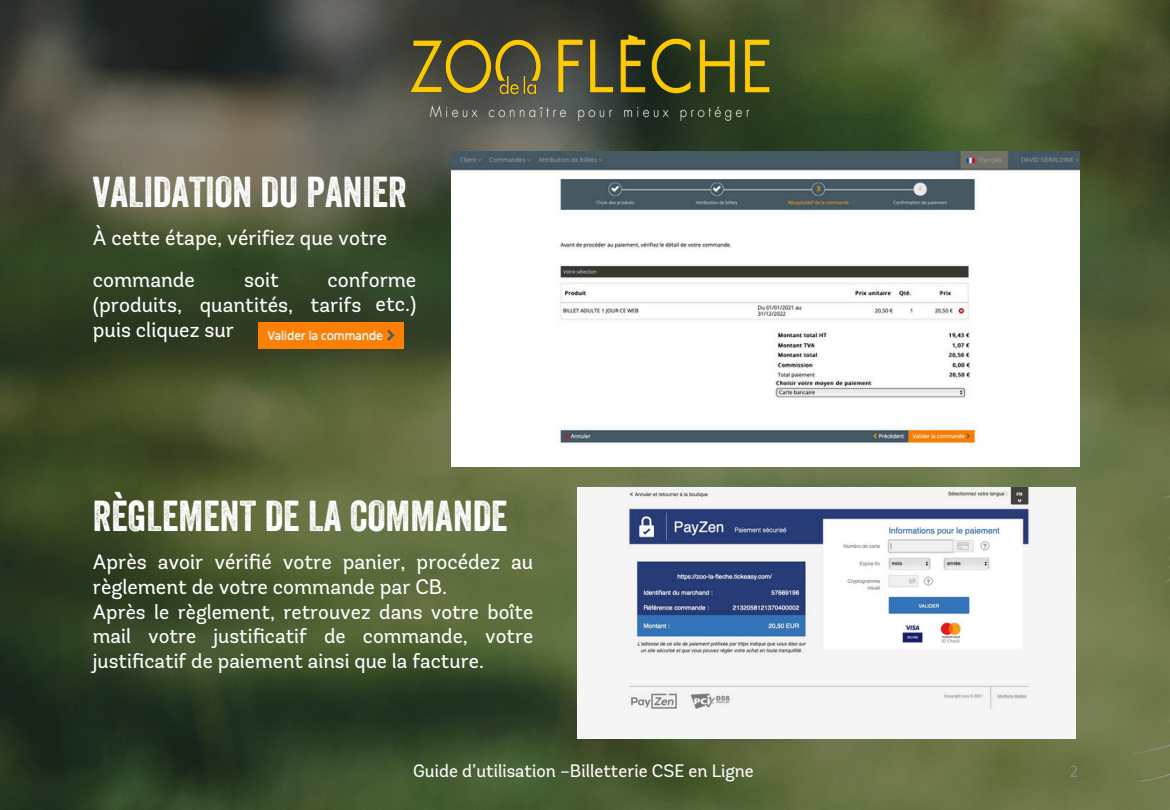
<style>
.page{position:relative;width:1170px;height:810px;background:#fff}
.page>*{position:absolute;margin:0;border:0;box-sizing:border-box;transform-origin:0 0}
.t1{font:42px "Veneer";color:#fff}
.t2{font:21px/24.8px "Andes";color:#fff}
.t3{font:20.55px/24.8px "Andes";color:#fff;text-align:justify}
.t4{font:18px "Andes";color:#fff}
.t5{font:18px "Calibri";color:#898989}
</style>
<div class="page">
<img style="left:0;top:0;width:1170px;height:810px">
<img style="left:409px;top:33px;width:361px;height:87px">
<img style="left:259px;top:323px;width:145px;height:25px">
<img style="left:452px;top:151px;width:628px;height:315px">
<img style="left:578px;top:487px;width:497px;height:251px">
<h1 class="t1" style="left:93px;top:177px;width:315px">VALIDATION DU PANIER</h1>
<h1 class="t2" style="left:93px;top:227px;width:296px">À cette étape, vérifiez que votre</h1>
<h1 class="t2" style="left:93px;top:269px;width:104px">commande</h1>
<h1 class="t2" style="left:244px;top:269px;width:36px">soit</h1>
<p class="t2" style="left:328px;top:269px;width:90px">conforme</p>
<p class="t2" style="left:93px;top:294px;width:91px">(produits,</p>
<h1 class="t2" style="left:200px;top:294px;width:95px">quantités,</h1>
<p class="t2" style="left:311px;top:294px;width:52px">tarifs</p>
<p class="t2" style="left:376px;top:294px;width:42px">etc.)</p>
<p class="t2" style="left:93px;top:320px;width:143px">puis cliquez sur</p>
<h1 class="t1" style="left:93px;top:501px;width:416px">RÈGLEMENT DE LA COMMANDE</h1>
<h1 class="t2" style="left:93px;top:551px;width:442px">Après avoir vérifié votre panier, procédez au règlement de votre commande par CB.</h1>
<h1 class="t3" style="left:93px;top:601px;width:442px">Après le règlement, retrouvez dans votre boîte mail votre justificatif de commande, votre justificatif de paiement ainsi que la facture.</h1>
<h1 class="t4" style="left:413px;top:763px;width:342px">Guide d’utilisation –Billetterie CSE en Ligne</h1>
<h1 class="t5" style="left:1069px;top:763px;width:11px">2</h1>
</div>
